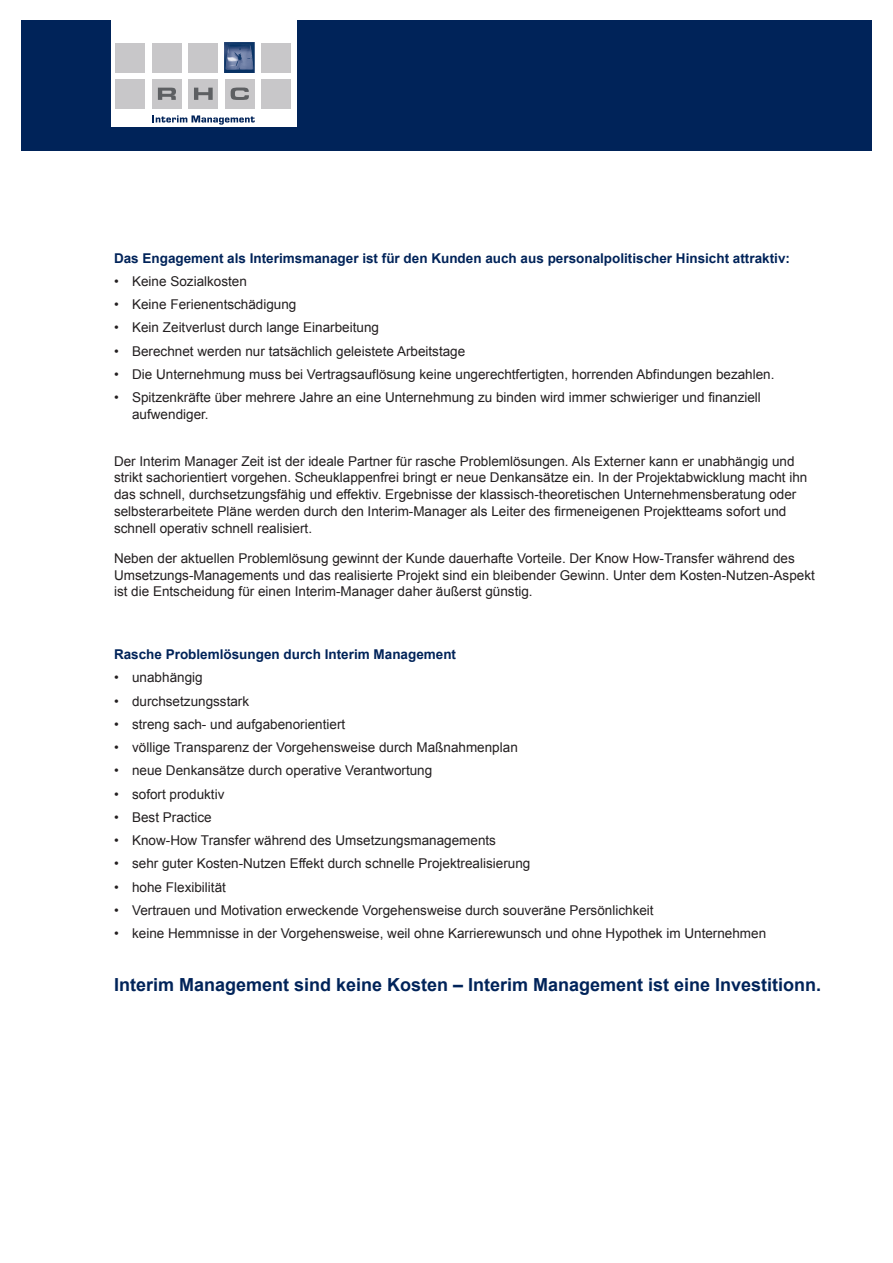
<style>
.page{position:relative;width:893px;height:1263px;background:#fff}
.page>*{position:absolute;margin:0;border:0;box-sizing:border-box;transform-origin:0 0}
.t1{font:700 18px "Arial";color:#002359}
.t2{font:13.5px/16.8px "Arial";color:#231f20}
.t3{font:700 13.5px "Arial";color:#002359}
</style>
<div class="page">
<div style="left:21px;top:20px;width:851px;height:130px;background:#002359"></div>
<div style="left:111px;top:17px;width:185px;height:110px;background:#fff"></div>
<div style="left:116px;top:43px;width:29px;height:30px;background:#c8c7c9"></div>
<div style="left:152px;top:43px;width:30px;height:30px;background:#c8c7c9"></div>
<div style="left:188px;top:43px;width:30px;height:30px;background:#c8c7c9"></div>
<img style="left:225px;top:43px;width:30px;height:30px">
<div style="left:261px;top:43px;width:30px;height:30px;background:#c8c7c9"></div>
<div style="left:116px;top:79px;width:29px;height:30px;background:#c8c7c9"></div>
<div style="left:152px;top:79px;width:30px;height:30px;background:#c8c7c9"></div>
<div style="left:188px;top:79px;width:30px;height:30px;background:#c8c7c9"></div>
<div style="left:225px;top:79px;width:30px;height:30px;background:#c8c7c9"></div>
<div style="left:261px;top:79px;width:30px;height:30px;background:#c8c7c9"></div>
<svg style="left:158px;top:88px;width:18px;height:12px"></svg>
<svg style="left:194px;top:88px;width:19px;height:12px"></svg>
<svg style="left:231px;top:88px;width:18px;height:12px"></svg>
<svg style="left:153px;top:115px;width:102px;height:10px"></svg>
<p class="t3" style="left:114px;top:249px;width:677px">Das Engagement als Interimsmanager ist für den Kunden auch aus personalpolitischer Hinsicht attraktiv:</p>
<p class="t2" style="left:114px;top:273px;width:134px">• Keine Sozialkosten</p>
<p class="t2" style="left:114px;top:296px;width:184px">• Keine Ferienentschädigung</p>
<p class="t2" style="left:114px;top:319px;width:266px">• Kein Zeitverlust durch lange Einarbeitung</p>
<p class="t2" style="left:114px;top:343px;width:353px">• Berechnet werden nur tatsächlich geleistete Arbeitstage</p>
<p class="t2" style="left:114px;top:366px;width:662px">• Die Unternehmung muss bei Vertragsauflösung keine ungerechtfertigten, horrenden Abfindungen bezahlen.</p>
<p class="t2" style="left:132px;top:389px;width:630px;text-indent:-18px">• Spitzenkräfte über mehrere Jahre an eine Unternehmung zu binden wird immer schwieriger und finanziell aufwendiger.</p>
<p class="t2" style="left:114px;top:453px;width:695px">Der Interim Manager Zeit ist der ideale Partner für rasche Problemlösungen. Als Externer kann er unabhängig und strikt sachorientiert vorgehen. Scheuklappenfrei bringt er neue Denkansätze ein. In der Projektabwicklung macht ihn das schnell, durchsetzungsfähig und effektiv. Ergebnisse der klassisch-theoretischen Unternehmensberatung oder selbsterarbeitete Pläne werden durch den Interim-Manager als Leiter des firmeneigenen Projektteams sofort und schnell operativ schnell realisiert.</p>
<p class="t2" style="left:114px;top:550px;width:702px">Neben der aktuellen Problemlösung gewinnt der Kunde dauerhafte Vorteile. Der Know How-Transfer während des<br>Umsetzungs-Managements und das realisierte Projekt sind ein bleibender Gewinn. Unter dem Kosten-Nutzen-Aspekt ist die Entscheidung für einen Interim-Manager daher äußerst günstig.</p>
<p class="t3" style="left:114px;top:645px;width:344px">Rasche Problemlösungen durch Interim Management</p>
<p class="t2" style="left:114px;top:669px;width:90px">• unabhängig</p>
<p class="t2" style="left:114px;top:693px;width:137px">• durchsetzungsstark</p>
<p class="t2" style="left:114px;top:716px;width:233px">• streng sach- und aufgabenorientiert</p>
<p class="t2" style="left:114px;top:739px;width:405px">• völlige Transparenz der Vorgehensweise durch Maßnahmenplan</p>
<p class="t2" style="left:114px;top:762px;width:320px">• neue Denkansätze durch operative Verantwortung</p>
<p class="t2" style="left:114px;top:786px;width:112px">• sofort produktiv</p>
<p class="t2" style="left:114px;top:809px;width:99px">• Best Practice</p>
<p class="t2" style="left:114px;top:832px;width:384px">• Know-How Transfer während des Umsetzungsmanagements</p>
<p class="t2" style="left:114px;top:855px;width:418px">• sehr guter Kosten-Nutzen Effekt durch schnelle Projektrealisierung</p>
<p class="t2" style="left:114px;top:879px;width:113px">• hohe Flexibilität</p>
<p class="t2" style="left:114px;top:902px;width:541px">• Vertrauen und Motivation erweckende Vorgehensweise durch souveräne Persönlichkeit</p>
<p class="t2" style="left:114px;top:925px;width:654px">• keine Hemmnisse in der Vorgehensweise, weil ohne Karrierewunsch und ohne Hypothek im Unternehmen</p>
<h1 class="t1" style="left:114px;top:972px;width:709px">Interim Management sind keine Kosten – Interim Management ist eine Investitionn.</h1>
</div>
